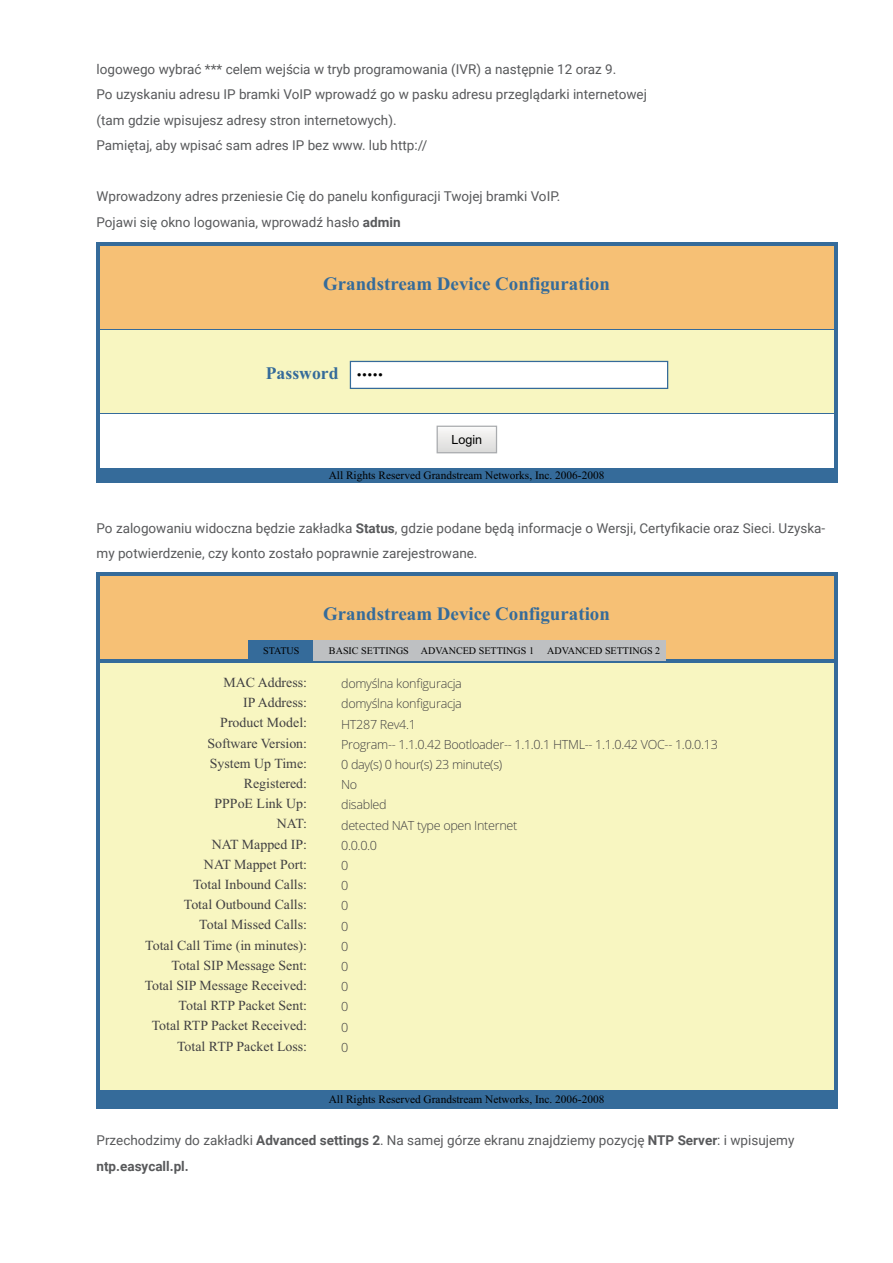
<style>
.page{position:relative;width:893px;height:1263px;background:#fff}
.page>*{position:absolute;margin:0;border:0;box-sizing:border-box;transform-origin:0 0}
.t1{font:700 18.9px "Times New Roman";color:#356b9a}
.t2{font:700 17.7px "Times New Roman";color:#356b9a}
.t3{font:13.95px/20.2px "Times New Roman";color:#414042;text-align:right}
.t4{font:13.5px/25.5px "Roboto";color:#58595b}
.t5{font:700 13.5px "Roboto";color:#58595b}
.t6{font:300 12.6px/20.2px "Open Sans";letter-spacing:-.025em;color:#414042}
.t7{font:12.6px "Arial";color:#000}
.t8{font:11.4px "Times New Roman";color:#000}
.t9{font:10.05px "Times New Roman";color:#000}
.s1{font-weight:700}
</style>
<div class="page">
<div style="left:97px;top:572px;width:741px;height:536px;background:#356b9a"></div>
<div style="left:101px;top:664px;width:733px;height:426px;background:#f8f6c1"></div>
<div style="left:101px;top:576px;width:733px;height:83px;background:#f6c075"></div>
<div style="left:310px;top:640px;width:228px;height:20px;background:#bec0c2"></div>
<div style="left:248px;top:640px;width:65px;height:20px;background:#356b9a"></div>
<div style="left:538px;top:640px;width:127px;height:20px;background:#bec0c2"></div>
<svg style="left:97px;top:242px;width:741px;height:241px;background:#507c9e"></svg>
<div style="left:101px;top:331px;width:733px;height:82px;background:#f8f6c1"></div>
<div style="left:101px;top:415px;width:733px;height:53px;background:#fff"></div>
<div style="left:101px;top:247px;width:733px;height:82px;background:#f6c075"></div>
<div style="left:350px;top:361px;width:318px;height:28px;background:#fff;border:1px solid #356b9a"></div>
<svg style="left:439px;top:431px;width:56px;height:20px"></svg>
<div style="left:437px;top:426px;width:60px;height:27px;border:1px solid #a9abae"></div>
<p class="t4" style="left:97px;top:56px;width:521px">logowego wybrać *** celem wejścia w tryb programowania (IVR) a następnie 12 oraz 9.</p>
<p class="t4" style="left:97px;top:81px;width:552px">Po uzyskaniu adresu IP bramki VoIP wprowadź go w pasku adresu przeglądarki internetowej</p>
<p class="t4" style="left:97px;top:107px;width:302px">(tam gdzie wpisujesz adresy stron internetowych).</p>
<p class="t4" style="left:97px;top:132px;width:332px">Pamiętaj, aby wpisać sam adres IP bez www. lub http://</p>
<p class="t4" style="left:97px;top:183px;width:465px">Wprowadzony adres przeniesie Cię do panelu konfiguracji Twojej bramki VoIP.</p>
<p class="t4" style="left:97px;top:209px;width:306px">Pojawi się okno logowania, wprowadź hasło <span class="s1">admin</span></p>
<p class="t1" style="left:323px;top:270px;width:288px">Grandstream Device Configuration</p>
<p class="t2" style="left:266px;top:360px;width:120px">Password <sup>.....</sup></p>
<p class="t7" style="left:451px;top:431px;width:32px">Login</p>
<p class="t8" style="left:329px;top:471px;width:277px">All Rights Reserved Grandstream Networks, Inc. 2006-2008</p>
<p class="t4" style="left:97px;top:515px;width:730px">Po zalogowaniu widoczna będzie zakładka <span class="s1">Status</span>, gdzie podane będą informacje o Wersji, Certyfikacie oraz Sieci. Uzyska&shy;my potwierdzenie, czy konto zostało poprawnie zarejestrowane.</p>
<p class="t1" style="left:323px;top:600px;width:288px">Grandstream Device Configuration</p>
<p class="t9" style="left:263px;top:647px;width:38px">STATUS</p>
<p class="t9" style="left:329px;top:647px;width:207px">BASIC SETTINGS ADVANCED SETTINGS 1</p>
<p class="t9" style="left:547px;top:647px;width:115px">ADVANCED SETTINGS 2</p>
<p class="t6" style="left:341px;top:673px;width:378px">domyślna konfiguracja<br>domyślna konfiguracja<br>HT287 Rev4.1<br>Program-- 1.1.0.42 Bootloader-- 1.1.0.1 HTML-- 1.1.0.42 VOC-- 1.0.0.13<br>0 day(s) 0 hour(s) 23 minute(s)<br>No<br>disabled<br>detected NAT type open Internet<br>0.0.0.0<br>0<br>0<br>0<br>0<br>0<br>0<br>0<br>0<br>0<br>0</p>
<p class="t3" style="left:145px;top:673px;width:164px">MAC Address:<br>IP Address:<br>Product Model:<br>Software Version:<br>System Up Time:<br>Registered:<br>PPPoE Link Up:<br>NAT:<br>NAT Mapped IP:<br>NAT Mappet Port:<br>Total Inbound Calls:<br>Total Outbound Calls:<br>Total Missed Calls:<br>Total Call Time (in minutes):<br>Total SIP Message Sent:<br>Total SIP Message Received:<br>Total RTP Packet Sent:<br>Total RTP Packet Received:<br>Total RTP Packet Loss:</p>
<p class="t8" style="left:329px;top:1095px;width:277px">All Rights Reserved Grandstream Networks, Inc. 2006-2008</p>
<p class="t4" style="left:97px;top:1127px;width:699px">Przechodzimy do zakładki <span class="s1">Advanced settings 2</span>. Na samej górze ekranu znajdziemy pozycję <span class="s1">NTP Server</span>: i wpisujemy</p>
<p class="t5" style="left:97px;top:1156px;width:94px">ntp.easycall.pl.</p>
</div>
